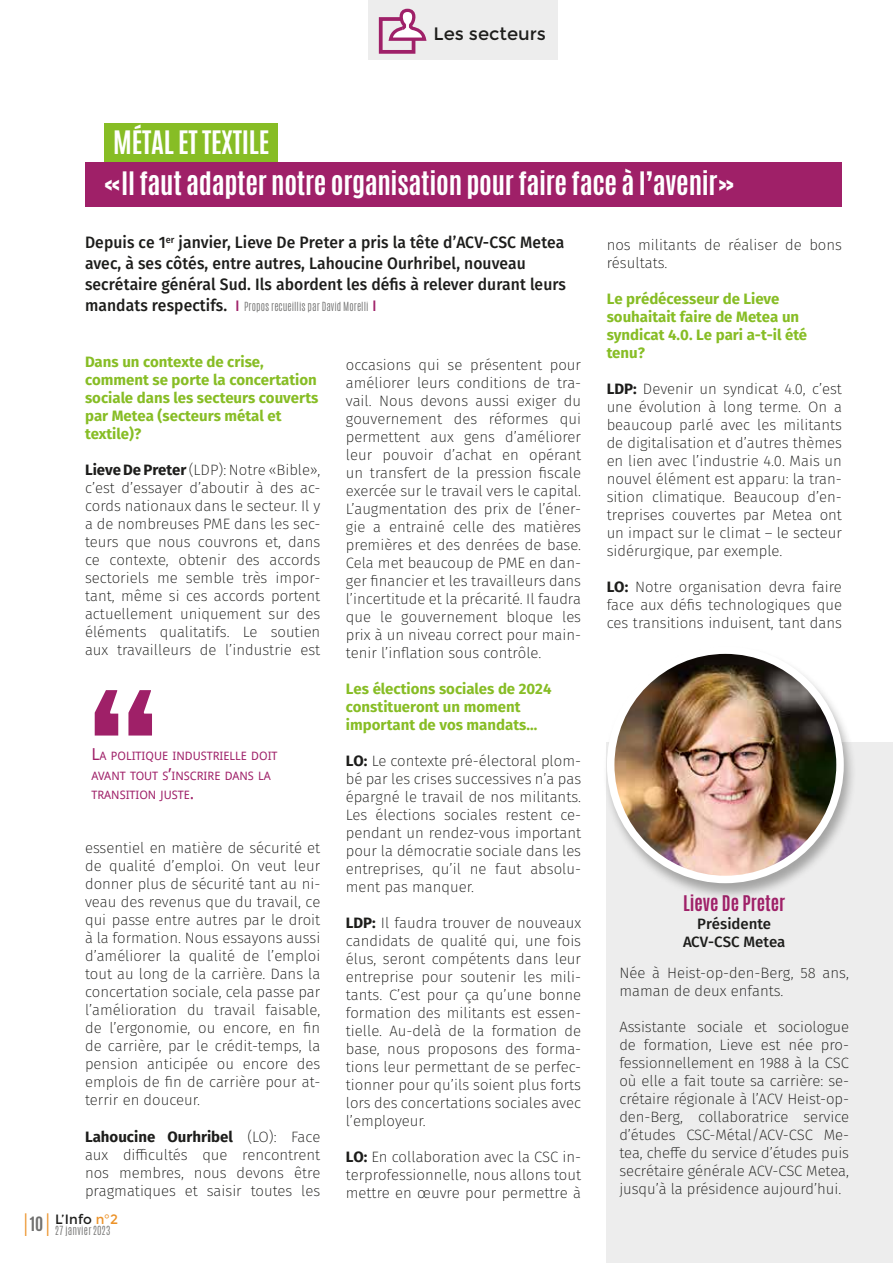
<style>
.page{position:relative;width:893px;height:1263px;background:#fff}
.page>*{position:absolute;margin:0;border:0;box-sizing:border-box;transform-origin:0 0}
.t1{font:700 27px/40.5px "Antonio";letter-spacing:-.01em;color:#fff}
.t2{font:300 25.95px "Antonio";color:#ec9228;scale:.64 1}
.t3{font:700 18px "Antonio";color:#9f2068}
.t4{font:18px "Montserrat";color:#1d1d1b}
.t5{font:500 16.5px/21px "Fira Sans";letter-spacing:.005em;color:#1d1d1b;scale:.95 1}
.t6{font:200 15px/18px "Fira Sans";color:#1d1d1b;text-align:justify}
.t7{font:700 15px/18px "Fira Sans";color:#87bd25}
.t8{font:500 15px/18px "Fira Sans";color:#1d1d1b;text-align:center}
.t9{font:13.5px "Montserrat";color:#1d1d1b}
.t10{font:11.55px/19.5px "Droid Sans";color:#9f2068}
.t11{font:300 10.5px "Antonio";letter-spacing:.005em;color:#70706f}
.t12{font:300 10.5px "Antonio";letter-spacing:.035em;color:#70706f}
.s1{font-family:"Fira Sans";font-weight:500;font-size:16.5px;color:#1d1d1b}
.s2{font-family:"Montserrat";font-weight:400;font-size:15px;color:#9f2068}
.s3{font-weight:700}
.s4{font-size:16.5px}
.s5{color:#ec9228}
</style>
<div class="page">
<div style="left:607px;top:743px;width:286px;height:520px;background:#ededed"></div>
<div style="left:104px;top:123px;width:174px;height:39px;background:#87bd25"></div>
<div style="left:85px;top:162px;width:757px;height:45px;background:#9f2068"></div>
<div style="left:368px;top:0;width:190px;height:60px;background:#ededed"></div>
<svg style="left:378px;top:8px;width:49px;height:46px"></svg>
<div style="left:602px;top:646px;width:255px;height:255px;background:#1d1d1b;opacity:.35"></div>
<img style="left:611px;top:650px;width:229px;height:229px;border-radius:115px">
<div style="left:607px;top:646px;width:237px;height:237px;border:8px solid #fff;border-radius:50%"></div>
<svg style="left:95px;top:690px;width:57px;height:45px"></svg>
<p class="t4" style="left:434px;top:24px;width:114px">Les secteurs</p>
<h1 class="t1" style="left:104px;top:123px;width:632px;text-indent:9px">MÉTAL ET TEXTILE<br>«Il faut adapter notre organisation pour faire face à l’avenir»</h1>
<p class="t5" style="left:85px;top:232px;width:508px">Depuis ce 1<sup>er</sup> janvier, Lieve De Preter a pris la tête d’ACV-CSC Metea avec, à ses côtés, entre autres, Lahoucine Ourhribel, nouveau secrétaire général Sud. Ils abordent les défis à relever durant leurs</p>
<p class="t11" style="left:85px;top:299px;width:293px"><span class="s1">mandats respectifs.</span> <span class="s2">I</span> Propos recueillis par David Morelli <span class="s2">I</span></p>
<p class="t7" style="left:85px;top:353px;width:235px">Dans un contexte de crise, comment se porte la concertation sociale dans les secteurs couverts par Metea (secteurs métal et textile)?</p>
<p class="t6" style="left:85px;top:461px;width:237px"><span class="s3">Lieve De Preter</span> (LDP): Notre «Bible», c’est d’essayer d’aboutir à des ac&shy;cords nationaux dans le secteur. Il y a de nombreuses PME dans les sec&shy;teurs que nous couvrons et, dans ce contexte, obtenir des accords sectoriels me semble très impor&shy;tant, même si ces accords portent actuellement uniquement sur des éléments qualitatifs. Le soutien aux travailleurs de l’industrie est</p>
<p class="t10" style="left:91px;top:746px;width:188px"><span class="s4">L</span>A POLITIQUE INDUSTRIELLE DOIT<br>AVANT TOUT S<span class="s4">’</span>INSCRIRE DANS LA<br>TRANSITION JUSTE<span class="s4">.</span></p>
<p class="t6" style="left:85px;top:839px;width:237px">essentiel en matière de sécurité et de qualité d’emploi. On veut leur donner plus de sécurité tant au ni&shy;veau des revenus que du travail, ce qui passe entre autres par le droit à la formation. Nous essayons aussi d’améliorer la qualité de l’emploi tout au long de la carrière. Dans la concertation sociale, cela passe par l’amélioration du travail faisable, de l’ergonomie, ou encore, en fin de carrière, par le crédit-temps, la pension anticipée ou encore des emplois de fin de carrière pour at&shy;terrir en douceur.</p>
<p class="t6" style="left:85px;top:1127px;width:237px"><span class="s3">Lahoucine Ourhribel</span> (LO): Face aux difficultés que rencontrent nos membres, nous devons être pragmatiques et saisir toutes les</p>
<h2 class="t2" style="left:24px;top:1206px;width:43px">I<sup>10</sup>I</h2>
<p class="t9" style="left:55px;top:1211px;width:64px">L’Info <span class="s5">n°2</span></p>
<p class="t12" style="left:55px;top:1223px;width:57px">27 janvier 2023</p>
<p class="t6" style="left:346px;top:356px;width:237px">occasions qui se présentent pour améliorer leurs conditions de tra&shy;vail. Nous devons aussi exiger du gouvernement des réformes qui permettent aux gens d’améliorer leur pouvoir d’achat en opérant un transfert de la pression fiscale exercée sur le travail vers le capital.<br>L’augmentation des prix de l’éner&shy;gie a entrainé celle des matières premières et des denrées de base.<br>Cela met beaucoup de PME en dan&shy;ger financier et les travailleurs dans l’incertitude et la précarité. Il faudra que le gouvernement bloque les prix à un niveau correct pour main&shy;tenir l’inflation sous contrôle.</p>
<p class="t7" style="left:346px;top:680px;width:207px">Les élections sociales de 2024 constitueront un moment important de vos mandats…</p>
<p class="t6" style="left:346px;top:752px;width:237px"><span class="s3">LO:</span> Le contexte pré-électoral plom&shy;bé par les crises successives n’a pas épargné le travail de nos militants.<br>Les élections sociales restent ce&shy;pendant un rendez-vous important pour la démocratie sociale dans les entreprises, qu’il ne faut absolu&shy;ment pas manquer.</p>
<p class="t6" style="left:346px;top:914px;width:237px"><span class="s3">LDP:</span> Il faudra trouver de nouveaux candidats de qualité qui, une fois élus, seront compétents dans leur entreprise pour soutenir les mili&shy;tants. C’est pour ça qu’une bonne formation des militants est essen&shy;tielle. Au-delà de la formation de base, nous proposons des forma&shy;tions leur permettant de se perfec&shy;tionner pour qu’ils soient plus forts lors des concertations sociales avec l’employeur.</p>
<p class="t6" style="left:346px;top:1148px;width:237px"><span class="s3">LO:</span> En collaboration avec la CSC in&shy;terprofessionnelle, nous allons tout mettre en œuvre pour permettre à</p>
<p class="t6" style="left:607px;top:236px;width:237px">nos militants de réaliser de bons résultats.</p>
<p class="t7" style="left:607px;top:290px;width:202px">Le prédécesseur de Lieve souhaitait faire de Metea un syndicat 4.0. Le pari a-t-il été tenu?</p>
<p class="t6" style="left:607px;top:380px;width:237px"><span class="s3">LDP:</span> Devenir un syndicat 4.0, c’est une évolution à long terme. On a beaucoup parlé avec les militants de digitalisation et d’autres thèmes en lien avec l’industrie 4.0. Mais un nouvel élément est apparu: la tran&shy;sition climatique. Beaucoup d’en&shy;treprises couvertes par Metea ont un impact sur le climat – le secteur sidérurgique, par exemple.</p>
<p class="t6" style="left:607px;top:578px;width:237px"><span class="s3">LO:</span> Notre organisation devra faire face aux défis technologiques que ces transitions induisent, tant dans</p>
<p class="t3" style="left:683px;top:889px;width:104px">Lieve De Preter</p>
<p class="t8" style="left:683px;top:914px;width:104px">Présidente<br>ACV-CSC Metea</p>
<p class="t6" style="left:619px;top:963px;width:231px">Née à Heist-op-den-Berg, 58 ans, maman de deux enfants.</p>
<p class="t6" style="left:619px;top:1017px;width:231px">Assistante sociale et sociologue de formation, Lieve est née pro&shy;fessionnellement en 1988 à la CSC où elle a fait toute sa carrière: se&shy;crétaire régionale à l’ACV Heist-op&shy;den-Berg, collaboratrice service d’études CSC-Métal/ACV-CSC Me&shy;tea, cheffe du service d’études puis secrétaire générale ACV-CSC Metea, jusqu’à la présidence aujourd’hui.</p>
</div>
